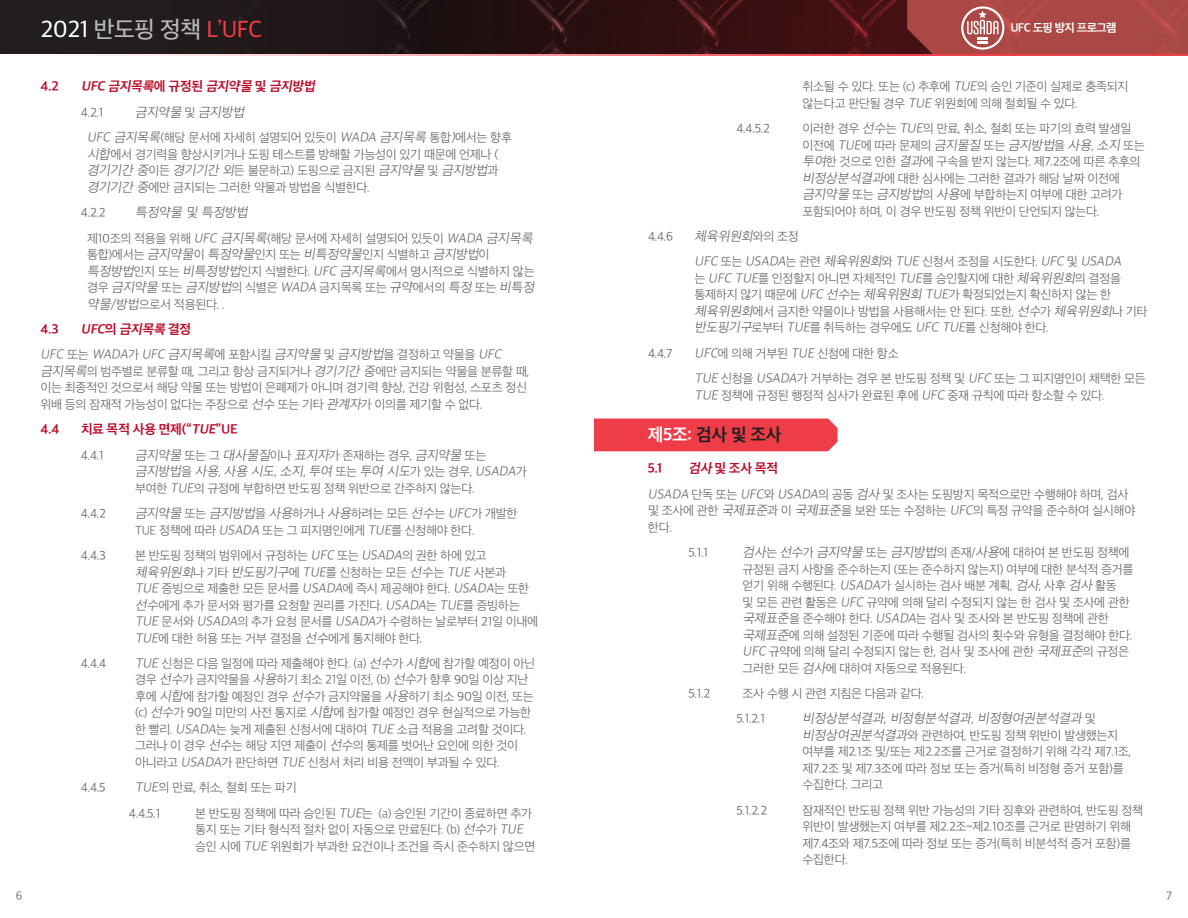
<style>
.page{position:relative;width:1188px;height:918px;background:#fff}
.page>*{position:absolute;margin:0;border:0;box-sizing:border-box;transform-origin:0 0}
.t1{font:500 24px "Apple SD Gothic Neo";letter-spacing:-.02em;color:#b8b8bb}
.t2{font:700 18px "Apple SD Gothic Neo";letter-spacing:-.02em;color:#231f20}
.t3{font:italic 300 13.5px/25.3px "Apple SD Gothic Neo";color:#68686a}
.t4{font:700 13.5px "Apple SD Gothic Neo";letter-spacing:-.015em;color:#ba0d2c}
.t5{font:italic 700 13.5px "Apple SD Gothic Neo";color:#ba0d2c}
.t6{font:300 12.75px/16.5px "Apple SD Gothic Neo";letter-spacing:-.025em;color:#68686a}
.t7{font:700 12px "Apple SD Gothic Neo";letter-spacing:-.05em;color:#fff}
.t8{font:300 12px "Apple SD Gothic Neo";color:#68686a}
.s1{color:#fff}
.s2{color:#ee3d49}
.s3{font-style:normal}
.s4{font-style:normal;font-size:12.75px}
.s5{font-style:italic;font-size:13.5px}
.s6{font-weight:700;color:#ba0d2c}
.s7{font-weight:700;font-style:normal;color:#ba0d2c}
.s8{font-style:italic}
</style>
<div class="page">
<svg style="left:0;top:0;width:907px;height:54px;background:#2a1416"></svg>
<svg style="left:907px;top:0;width:281px;height:54px;background:#ab4e4a"></svg>
<div style="left:594px;top:419px;width:244px;height:32px;background:#ee3d49"></div>
<h1 class="t1" style="left:40px;top:16px;width:223px"><span class="s1">2021</span> 반도핑 정책 <span class="s2">L’UFC</span></h1>
<p class="t7" style="left:1010px;top:21px;width:108px">UFC 도핑 방지 프로그램</p>
<p class="t4" style="left:40px;top:79px;width:20px">4.2</p>
<p class="t5" style="left:81px;top:79px;width:238px">UFC 금지목록<span class="s3">에 규 정 된</span> 금지약물 <span class="s3">및</span> 금지방법</p>
<p class="t6" style="left:81px;top:105px;width:24px">4.2.1</p>
<p class="t3" style="left:135px;top:100px;width:114px">금지약물 <span class="s4">및</span> 금지방법</p>
<p class="t6" style="left:87px;top:130px;width:426px"><span class="s5">UFC 금지목록</span>(해당 문서에 자세히 설명되어 있듯이 <span class="s5">WADA 금지목록</span> 통합<span class="s5">)</span>에서는 향후 <span class="s5">시합</span>에서 경기력을 향상시키거나 도핑 테스트를 방해할 가능성이 있기 때문에 언제나 (</p>
<p class="t3" style="left:87px;top:159px;width:413px">경기기간 중<span class="s4">이 든</span> 경기기간 외<span class="s4">든 불 문 하고) 도 핑 으 로 금 지 된</span> 금지약물 <span class="s4">및</span> 금지방법<span class="s4">과</span></p>
<p class="t6" style="left:81px;top:175px;width:290px;line-height:25.3px;text-indent:6px"><span class="s5">경기기간 중</span>에만 금지되는 그러한 약물과 방법을 식별한다.<br>4.2.2</p>
<p class="t3" style="left:135px;top:200px;width:117px">특정약물 및 특정방법</p>
<p class="t6" style="left:87px;top:230px;width:451px">제10조의 적용을 위해 <span class="s5">UFC 금지목록</span>(해당 문서에 자세히 설명되어 있듯이 <span class="s5">WADA 금지목록 </span>통합)에서는 <span class="s5">금지약물</span>이 <span class="s5">특정약물</span>인지 또는 <span class="s5">비특정약물</span>인지 식별하고 <span class="s5">금지방법</span>이 <span class="s5">특정방법</span>인지 또는 <span class="s5">비특정방법</span>인지 식별한다. <span class="s5">UFC금지목록</span>에서 명시적으로 식별하지 않는 경우 <span class="s5">금지약물</span> 또는 <span class="s5">금지방법</span>의 식별은 <span class="s5">WADA</span> 금지목록 또는 <span class="s5">규약</span>에서의 <span class="s5">특정</span> 또는 <span class="s5">비특정 약물/방법</span>으로서 적용된다. .</p>
<p class="t3" style="left:40px;top:317px;width:465px;text-indent:40px"><span class="s6">UFC</span><span class="s7">의</span> <span class="s6">금지목록</span> <span class="s7">결 정<br></span>UFC <span class="s4">또 는</span> WADA<span class="s4">가</span> UFC 금지목록<span class="s4">에 포 함시 킬</span> 금지약물 <span class="s4">및</span> 금지방법<span class="s4">을 결 정 하고 약물 을</span> UFC</p>
<p class="t6" style="left:40px;top:364px;width:490px"><span class="s5">금지목록</span>의 범주별로 분류할 때, 그리고 항상 금지되거나 <span class="s5">경기기간 중</span>에만 금지되는 약물을 분류할 때, 이는 최종적인 것으로서 해당 약물 또는 방법이 은폐제가 아니며 경기력 향상, 건강 위험성, 스포츠 정신 위배 등의 잠재적 가능성이 없다는 주장으로 <span class="s5">선수</span> 또는 기타 <span class="s5">관계자</span>가 이의를 제기할 수 없다.</p>
<p class="t4" style="left:40px;top:422px;width:20px">4.4</p>
<p class="t4" style="left:81px;top:422px;width:158px">치료 목적 사용 면제(“<span class="s8">TUE</span>”UE</p>
<p class="t6" style="left:81px;top:448px;width:24px">4.4.1</p>
<p class="t3" style="left:135px;top:447px;width:393px;line-height:16.5px">금지약물 <span class="s4">또는 그</span> 대사물질<span class="s4">이나</span> 표지자<span class="s4">가 존재하는 경우,</span> 금지약물 <span class="s4">또는 </span>금지방법<span class="s4">을</span> 사용<span class="s4">,</span> 사용 시도<span class="s4">,</span> 소지<span class="s4">,</span> 투여 <span class="s4">또 는</span> 투여 시도<span class="s4">가 있 는 경 우 ,</span> USADA<span class="s4">가</span></p>
<p class="t6" style="left:135px;top:481px;width:341px">부여한 <span class="s5">TUE</span>의 규정에 부합하면 반도핑 정책 위반으로 간주하지 않는다.</p>
<p class="t6" style="left:81px;top:506px;width:27px">4.4.2</p>
<p class="t3" style="left:135px;top:501px;width:384px">금지약물 <span class="s4">또는</span> 금지방법<span class="s4">을</span> 사용<span class="s4">하거나</span> 사용<span class="s4">하려는 모든</span> 선수<span class="s4">는</span> UFC<span class="s4">가 개발한</span></p>
<p class="t6" style="left:135px;top:523px;width:341px">TUE 정책에 따라 <span class="s5">USADA</span> 또는 그 피지명인에게 <span class="s5">TUE</span>를 신청해야 한다.</p>
<p class="t6" style="left:81px;top:548px;width:27px">4.4.3</p>
<p class="t6" style="left:135px;top:548px;width:353px">본 반도핑 정책의 범위에서 규정하는 <span class="s5">UFC</span> 또는 <span class="s5">USADA</span>의 권한 하에 있고</p>
<p class="t3" style="left:135px;top:560px;width:373px">체육위원회<span class="s4">나 기 타</span> 반도핑기구<span class="s4">에</span> TUE<span class="s4">를 신 청 하는 모 든</span> 선수<span class="s4">는</span> TUE <span class="s4">사본 과</span></p>
<p class="t6" style="left:135px;top:581px;width:405px"><span class="s5">TUE</span> 증빙으로 제출한 모든 문서를 <span class="s5">USADA</span>에 즉시 제공해야 한다. <span class="s5">USADA</span>는 또한 <span class="s5">선수</span>에게 추가 문서와 평가를 요청할 권리를 가진다. <span class="s5">USADA</span>는 <span class="s5">TUE</span>를 증빙하는 <span class="s5">TUE</span> 문서와 <span class="s5">USADA</span>의 추가 요청 문서를 <span class="s5">USADA</span>가 수령하는 날로부터 21일 이내에 <span class="s5">TUE</span>에 대한 허용 또는 거부 결정을 <span class="s5">선수</span>에게 통지해야 한다.</p>
<p class="t6" style="left:81px;top:656px;width:27px">4.4.4</p>
<p class="t6" style="left:135px;top:656px;width:402px"><span class="s5">TUE</span> 신청은 다음 일정에 따라 제출해야 한다. (a) <span class="s5">선수</span>가 <span class="s5">시합</span>에 참가할 예정이 아닌 경우 <span class="s5">선수</span>가 금지약물을 <span class="s5">사용</span>하기 최소 21일 이전, (b) <span class="s5">선수</span>가 향후 90일 이상 지난 후에 <span class="s5">시합</span>에 참가할 예정인 경우 <span class="s5">선수</span>가 금지약물을 <span class="s5">사용</span>하기 최소 90일 이전, 또는 (c) <span class="s5">선수</span>가 90일 미만의 사전 통지로 <span class="s5">시합</span>에 참가할 예정인 경우 현실적으로 가능한 한 빨리. <span class="s5">USADA</span>는 늦게 제출된 신청서에 대하여 <span class="s5">TUE</span> 소급 적용을 고려할 것이다. 그러나 이 경우 <span class="s5">선수</span>는 해당 지연 제출이 <span class="s5">선수</span>의 통제를 벗어난 요인에 의한 것이 아니라고 <span class="s5">USADA</span>가 판단하면 <span class="s5">TUE</span> 신청서 처리 비용 전액이 부과될 수 있다.</p>
<p class="t6" style="left:81px;top:780px;width:26px">4.4.5</p>
<p class="t6" style="left:129px;top:776px;width:169px;line-height:25.3px;text-indent:6px"><span class="s5">TUE</span>의 만료, 취소, 철회 또는 파기<br>4.4.5.1</p>
<p class="t4" style="left:40px;top:322px;width:20px">4.3</p>
<p class="t6" style="left:195px;top:806px;width:342px">본 반도핑 정책에 따라 승인된 <span class="s5">TUE</span>는 (a) 승인된 기간이 종료하면 추가 통지 또는 기타 형식적 절차 없이 자동으로 만료된다. (b) <span class="s5">선수</span>가 <span class="s5">TUE </span>승인 시에 <span class="s5">TUE</span> 위원회가 부과한 요건이나 조건을 즉시 준수하지 않으면</p>
<p class="t6" style="left:803px;top:79px;width:328px">취소될 수 있다. 또는 (c) 추후에 <span class="s5">TUE</span>의 승인 기준이 실제로 충족되지 않는다고 판단될 경우 <span class="s5">TUE</span> 위원회에 의해 철회될 수 있다.</p>
<p class="t6" style="left:736px;top:121px;width:35px">4.4.5.2</p>
<p class="t6" style="left:803px;top:121px;width:344px">이러한 경우 <span class="s5">선수</span>는 <span class="s5">TUE</span>의 만료, 취소, 철회 또는 파기의 효력 발생일 이 전 에 <span class="s5">TUE</span>에 따 라 문 제 의 <span class="s5">금지물질</span> 또 는 <span class="s5">금지방법</span>을 <span class="s5">사용</span>, <span class="s5">소지</span> 또 는 <span class="s5">투여</span>한 것으로 인한 <span class="s5">결과</span>에 구속을 받지 않는다. 제7.2조에 따른 추후의 <span class="s5">비정상분석결과</span>에 대한 심사에는 그러한 결과가 해당 날짜 이전에 <span class="s5">금지약물</span> 또는 <span class="s5">금지방법</span>의 <span class="s5">사용</span>에 부합하는지 여부에 대한 고려가 포함되어야 하며, 이 경우 반도핑 정책 위반이 단언되지 않는다.</p>
<p class="t6" style="left:648px;top:229px;width:27px">4.4.6</p>
<p class="t3" style="left:695px;top:224px;width:431px">체육위원회<span class="s4">와 의 조 정<br></span>UFC <span class="s4">또 는</span> USADA<span class="s4">는 관 련</span> 체육위원회<span class="s4">와</span> TUE <span class="s4">신 청 서 조 정 을 시 도 한 다.</span> UFC <span class="s4">및</span> USADA</p>
<p class="t6" style="left:695px;top:271px;width:454px">는 <span class="s5">UFC TUE</span>를 인정할지 아니면 자체적인 <span class="s5">TUE</span>를 승인할지에 대한 <span class="s5">체육위원회</span>의 결정을 통제하지 않기 때문에 <span class="s5">UFC선수</span>는 <span class="s5">체육위원회 TUE</span>가 확정되었는지 확신하지 않는 한 <span class="s5">체육위원회</span>에서 금지한 약물이나 방법을 사용해서는 안 된다. 또한, <span class="s5">선수</span>가 <span class="s5">체육위원회</span>나 기타 <span class="s5">반도핑기구</span>로부터 <span class="s5">TUE</span>를 취득하는 경우에도 <span class="s5">UFC TUE</span>를 신청해야 한다.</p>
<p class="t6" style="left:648px;top:346px;width:26px">4.4.7</p>
<p class="t6" style="left:695px;top:341px;width:453px;line-height:25.3px"><span class="s5">UFC</span>에 의해 거부된 <span class="s5">TUE</span> 신청에 대한 항소<br><span class="s5">TUE</span> 신청을 <span class="s5">USADA</span>가 거부하는 경우 본 반도핑 정책 및 <span class="s5">UFC</span> 또는 그 피지명인이 채택한 모든</p>
<p class="t6" style="left:695px;top:388px;width:412px"><span class="s5">TUE</span> 정책에 규정된 행정적 심사가 완료된 후에 <span class="s5">UFC</span> 중재 규칙에 따라 항소할 수 있다.</p>
<h2 class="t2" style="left:648px;top:425px;width:135px"><span class="s1">제5조:</span> 검사 및 조사</h2>
<p class="t4" style="left:648px;top:461px;width:16px">5.1</p>
<p class="t4" style="left:688px;top:461px;width:91px"><span class="s8">검사</span> 및 조사 목적</p>
<p class="t6" style="left:648px;top:487px;width:489px"><span class="s5">USADA</span> 단독 또는 <span class="s5">UFC</span>와 <span class="s5">USADA</span>의 공동 <span class="s5">검사</span> 및 조사는 도핑방지 목적으로만 수행해야 하며, 검사 및 조사에 관한 <span class="s5">국제표준</span>과 이 <span class="s5">국제표준</span>을 보완 또는 수정하는 <span class="s5">UFC</span>의 특정 규약을 준수하여 실시해야 한다.</p>
<p class="t6" style="left:688px;top:545px;width:21px">5.1.1</p>
<p class="t6" style="left:743px;top:545px;width:393px"><span class="s5">검사</span>는 <span class="s5">선수</span>가 <span class="s5">금지약물</span> 또는 <span class="s5">금지방법</span>의 존재/<span class="s5">사용</span>에 대하여 본 반도핑 정책에 규정된 금지 사항을 준수하는지 (또는 준수하지 않는지) 여부에 대한 분석적 증거를 얻기 위해 수행된다. <span class="s5">USADA</span>가 실시하는 검사 배분 계획, <span class="s5">검사</span>, 사후 <span class="s5">검사</span> 활동<br>및 모든 관련 활동은 <span class="s5">UFC</span> 규약에 의해 달리 수정되지 않는 한 검사 및 조사에 관한 <span class="s5">국제표준</span>을 준수해야 한다. <span class="s5">USADA</span>는 검사 및 조사와 본 반도핑 정책에 관한 <span class="s5">국제표준</span>에 의해 설정된 기준에 따라 수행될 검사의 횟수와 유형을 결정해야 한다.<br><span class="s5">UFC</span> 규약에 의해 달리 수정되지 않는 한, 검사 및 조사에 관한 <span class="s5">국제표준</span>의 규정은 그러한 모든 <span class="s5">검사</span>에 대하여 자동으로 적용된다.</p>
<p class="t6" style="left:688px;top:686px;width:23px">5.1.2</p>
<p class="t6" style="left:736px;top:681px;width:189px;line-height:25.3px;text-indent:6px">조사 수행 시 관련 지침은 다음과 같다.<br>5.1.2.1</p>
<p class="t3" style="left:803px;top:707px;width:295px">비정상분석결과, 비정형분석결과, 비정형여권분석결과 <span class="s4">및</span></p>
<p class="t6" style="left:803px;top:728px;width:330px"><span class="s5">비정상여권분석결과</span>와 관련하여, 반도핑 정책 위반이 발생했는지 여부를 제2.1조 및/또는 제2.2조를 근거로 결정하기 위해 각각 제7.1조, 제7.2조 및 제7.3조에 따라 정보 또는 증거(특히 비정형 증거 포함)를 수집한다. 그리고</p>
<p class="t6" style="left:736px;top:803px;width:32px">5.1.2.2</p>
<p class="t6" style="left:803px;top:803px;width:342px">잠재적인 반도핑 정책 위반 가능성의 기타 징후와 관련하여, 반도핑 정책 위반이 발생했는지 여부를 제2.2조~제2.10조를 근거로 판명하기 위해 제7.4조와 제7.5조에 따라 정보 또는 증거(특히 비분석적 증거 포함)를 수집한다.</p>
<p class="t8" style="left:16px;top:889px;width:8px">6</p>
<p class="t8" style="left:1166px;top:889px;width:7px">7</p>
</div>
